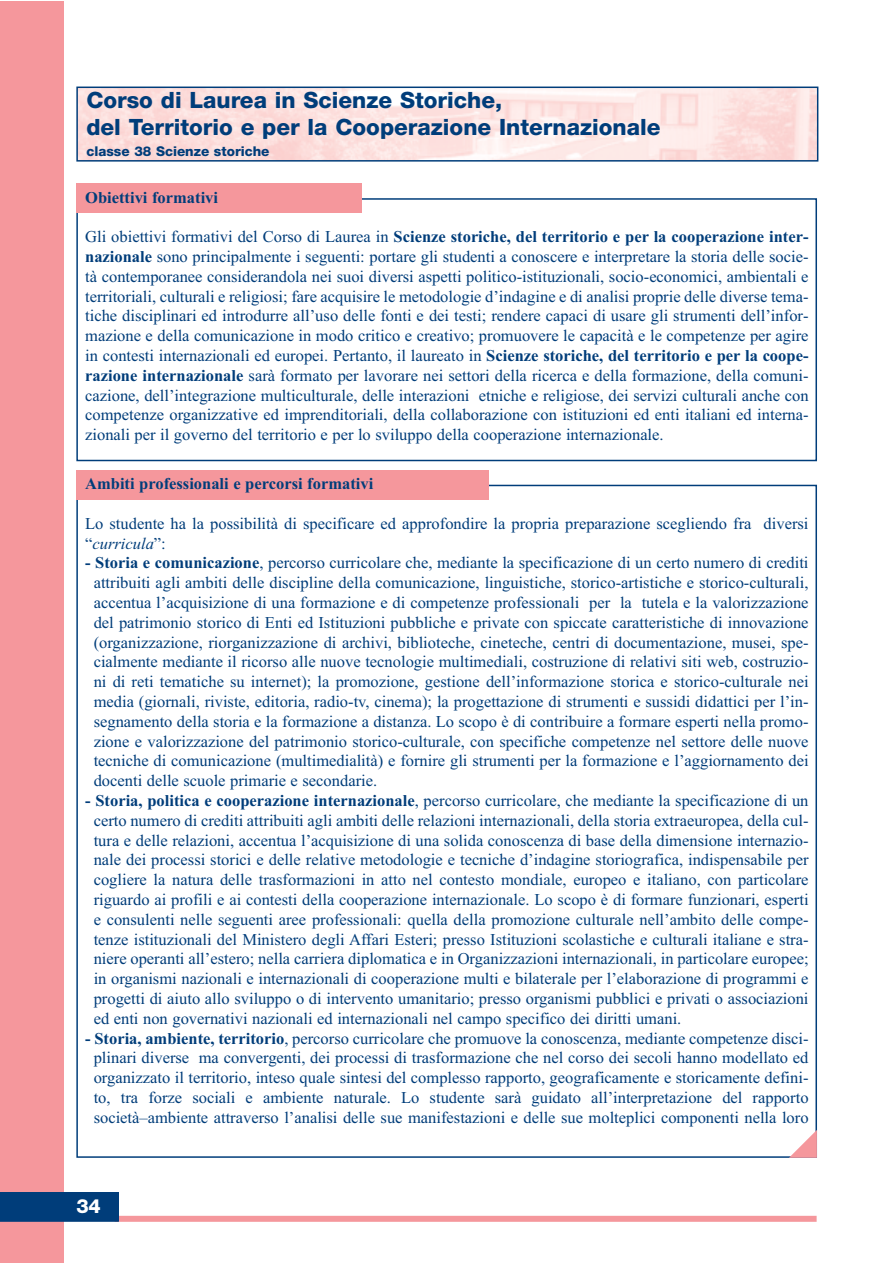
<style>
.page{position:relative;width:893px;height:1263px;background:#fff}
.page>*{position:absolute;margin:0;border:0;box-sizing:border-box;transform-origin:0 0}
.t1{font:800 22.5px/27px "Helvetica Neue";color:#003d7a}
.t2{font:800 19.5px "Helvetica Neue";color:#fff}
.t3{font:16.5px/19.8px "Times New Roman";color:#003d7a;text-align:justify}
.t4{font:700 16.5px "Times New Roman";color:#003d7a}
.t5{font:800 13.5px "Helvetica Neue";color:#003d7a}
.s1{font-weight:700}
.s2{font-style:italic}
</style>
<div class="page">
<div style="left:115px;top:1216px;width:701px;height:6px;background:#f5979c"></div>
<div style="left:0;top:2px;width:64px;height:1261px;background:#f5979c"></div>
<div style="left:0;top:1192px;width:119px;height:30px;background:#003d7a"></div>
<div style="left:76px;top:470px;width:412px;height:29px;background:#f5979c"></div>
<img style="left:79px;top:90px;width:736px;height:69px">
<div style="left:76px;top:87px;width:742px;height:75px;border:2px solid #003d7a"></div>
<div style="left:76px;top:198px;width:741px;height:263px;border:2px solid #003d7a"></div>
<div style="left:76px;top:184px;width:286px;height:29px;background:#f5979c"></div>
<svg style="left:789px;top:1130px;width:27px;height:28px"></svg>
<h1 class="t1" style="left:86px;top:88px;width:575px">Corso di Laurea in Scienze Storiche,<br>del Territorio e per la Cooperazione Internazionale</h1>
<p class="t5" style="left:86px;top:146px;width:185px">classe 38 Scienze storiche</p>
<p class="t4" style="left:85px;top:192px;width:134px">Obiettivi formativi</p>
<p class="t3" style="left:85px;top:228px;width:725px">Gli obiettivi formativi del Corso di Laurea in <span class="s1">Scienze storiche, del territorio e per la cooperazione inter&shy;nazionale</span> sono principalmente i seguenti: portare gli studenti a conoscere e interpretare la storia delle socie&shy;tà contemporanee considerandola nei suoi diversi aspetti politico-istituzionali, socio-economici, ambientali e territoriali, culturali e religiosi; fare acquisire le metodologie d’indagine e di analisi proprie delle diverse tema&shy;tiche disciplinari ed introdurre all’uso delle fonti e dei testi; rendere capaci di usare gli strumenti dell’infor&shy;mazione e della comunicazione in modo critico e creativo; promuovere le capacità e le competenze per agire in contesti internazionali ed europei. Pertanto, il laureato in <span class="s1">Scienze storiche, del territorio e per la coope&shy;razione internazionale</span> sarà formato per lavorare nei settori della ricerca e della formazione, della comuni&shy;cazione, dell’integrazione multiculturale, delle interazioni etniche e religiose, dei servizi culturali anche con competenze organizzative ed imprenditoriali, della collaborazione con istituzioni ed enti italiani ed interna&shy;zionali per il governo del territorio e per lo sviluppo della cooperazione internazionale.</p>
<p class="t4" style="left:85px;top:478px;width:289px">Ambiti professionali e percorsi formativi</p>
<p class="t3" style="left:85px;top:515px;width:724px">Lo studente ha la possibilità di specificare ed approfondire la propria preparazione scegliendo fra diversi “<span class="s2">curricula</span>”:</p>
<p class="t3" style="left:94px;top:555px;width:716px;text-indent:-9px"><span class="s1">- Storia e comunicazione</span>, percorso curricolare che, mediante la specificazione di un certo numero di crediti attribuiti agli ambiti delle discipline della comunicazione, linguistiche, storico-artistiche e storico-culturali, accentua l’acquisizione di una formazione e di competenze professionali per la tutela e la valorizzazione del patrimonio storico di Enti ed Istituzioni pubbliche e private con spiccate caratteristiche di innovazione (organizzazione, riorganizzazione di archivi, biblioteche, cineteche, centri di documentazione, musei, spe&shy;cialmente mediante il ricorso alle nuove tecnologie multimediali, costruzione di relativi siti web, costruzio&shy;ni di reti tematiche su internet); la promozione, gestione dell’informazione storica e storico-culturale nei media (giornali, riviste, editoria, radio-tv, cinema); la progettazione di strumenti e sussidi didattici per l’in&shy;segnamento della storia e la formazione a distanza. Lo scopo è di contribuire a formare esperti nella promo&shy;zione e valorizzazione del patrimonio storico-culturale, con specifiche competenze nel settore delle nuove tecniche di comunicazione (multimedialità) e fornire gli strumenti per la formazione e l’aggiornamento dei docenti delle scuole primarie e secondarie.</p>
<p class="t3" style="left:94px;top:792px;width:716px;text-indent:-9px"><span class="s1">- Storia, politica e cooperazione internazionale</span>, percorso curricolare, che mediante la specificazione di un certo numero di crediti attribuiti agli ambiti delle relazioni internazionali, della storia extraeuropea, della cul&shy;tura e delle relazioni, accentua l’acquisizione di una solida conoscenza di base della dimensione internazio&shy;nale dei processi storici e delle relative metodologie e tecniche d’indagine storiografica, indispensabile per cogliere la natura delle trasformazioni in atto nel contesto mondiale, europeo e italiano, con particolare riguardo ai profili e ai contesti della cooperazione internazionale. Lo scopo è di formare funzionari, esperti e consulenti nelle seguenti aree professionali: quella della promozione culturale nell’ambito delle compe&shy;tenze istituzionali del Ministero degli Affari Esteri; presso Istituzioni scolastiche e culturali italiane e stra&shy;niere operanti all’estero; nella carriera diplomatica e in Organizzazioni internazionali, in particolare europee; in organismi nazionali e internazionali di cooperazione multi e bilaterale per l’elaborazione di programmi e progetti di aiuto allo sviluppo o di intervento umanitario; presso organismi pubblici e privati o associazioni ed enti non governativi nazionali ed internazionali nel campo specifico dei diritti umani.</p>
<p class="t3" style="left:85px;top:1030px;width:725px;text-align:center"><span class="s1">- Storia, ambiente, territorio</span>, percorso curricolare che promuove la conoscenza, mediante competenze disci&shy;plinari diverse ma convergenti, dei processi di trasformazione che nel corso dei secoli hanno modellato ed organizzato il territorio, inteso quale sintesi del complesso rapporto, geograficamente e storicamente defini&shy;to, tra forze sociali e ambiente naturale. Lo studente sarà guidato all’interpretazione del rapporto società–ambiente attraverso l’analisi delle sue manifestazioni e delle sue molteplici componenti nella loro</p>
<p class="t2" style="left:76px;top:1200px;width:26px">34</p>
</div>
